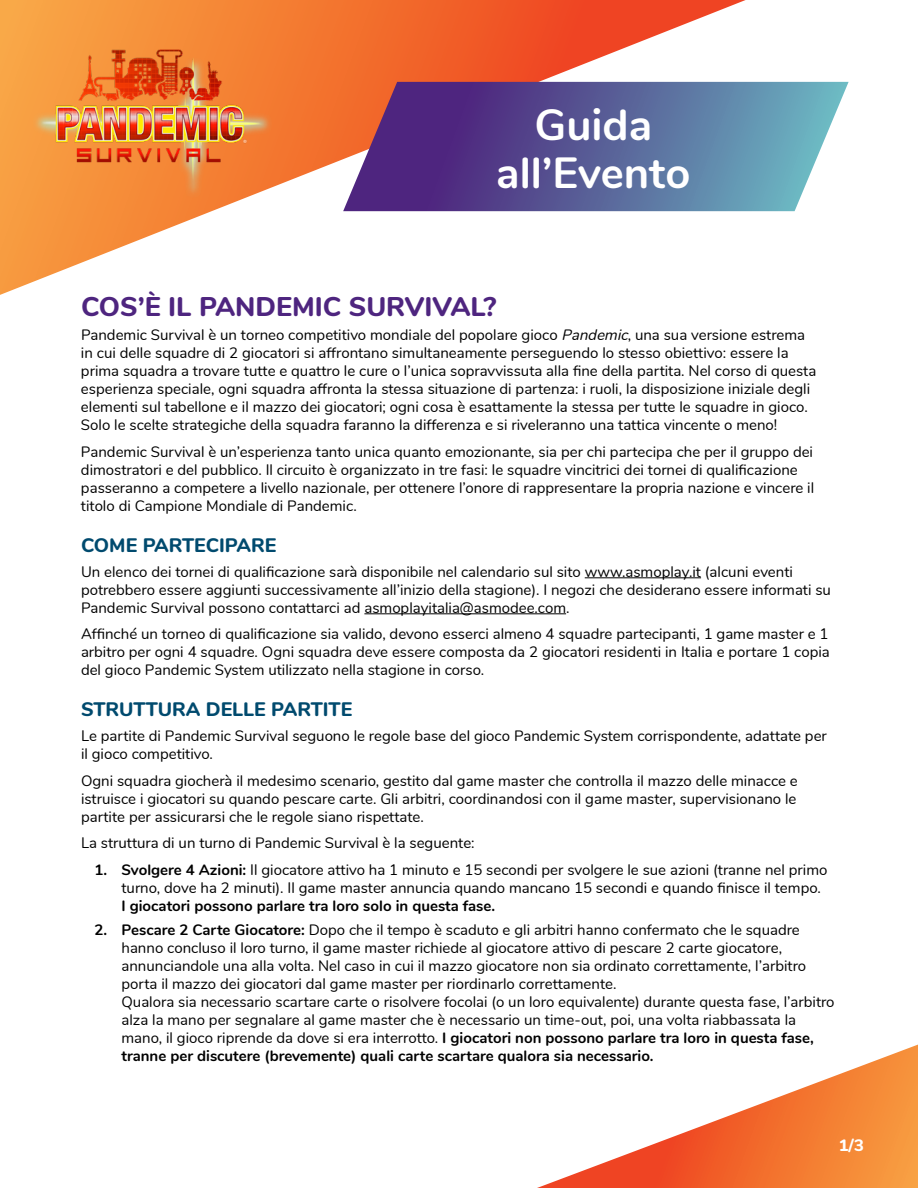
<style>
.page{position:relative;width:918px;height:1188px;background:#fff}
.page>*{position:absolute;margin:0;border:0;box-sizing:border-box;transform-origin:0 0}
.t1{font:700 43.5px/48px "Nunito";color:#fff;text-align:center}
.t2{font:800 27px "Nunito";color:#4e257f}
.t3{font:800 19.5px "Nunito";color:#004a6e}
.t4{font:800 16.5px "Nunito";color:#fff}
.t5{font:15px/18px "Nunito";color:#000}
.t6{font:700 15px "Nunito";color:#000}
.s1{font-style:italic}
.s2{font-weight:700}
</style>
<div class="page">
<svg style="left:0;top:0;width:780px;height:295px"></svg>
<img style="left:7px;top:0;width:290px;height:221px">
<svg style="left:537px;top:1044px;width:381px;height:144px"></svg>
<svg style="left:343px;top:82px;width:506px;height:129px;background:#6a6a9a"></svg>
<hr style="left:585px;top:577px;width:116px;height:1px;background:#000">
<hr style="left:364px;top:613px;width:202px;height:1px;background:#000">
<h1 class="t1" style="left:496px;top:98px;width:196px">Guida all’Evento</h1>
<h2 class="t2" style="left:81px;top:286px;width:417px">COS’È IL PANDEMIC SURVIVAL?</h2>
<p class="t5" style="left:81px;top:325px;width:737px">Pandemic Survival è un torneo competitivo mondiale del popolare gioco <span class="s1">Pandemic</span>, una sua versione estrema in cui delle squadre di 2 giocatori si affrontano simultaneamente perseguendo lo stesso obiettivo: essere la prima squadra a trovare tutte e quattro le cure o l’unica sopravvissuta alla fine della partita. Nel corso di questa esperienza speciale, ogni squadra affronta la stessa situazione di partenza: i ruoli, la disposizione iniziale degli elementi sul tabellone e il mazzo dei giocatori; ogni cosa è esattamente la stessa per tutte le squadre in gioco.<br>Solo le scelte strategiche della squadra faranno la differenza e si riveleranno una tattica vincente o meno!</p>
<p class="t5" style="left:81px;top:442px;width:735px">Pandemic Survival è un’esperienza tanto unica quanto emozionante, sia per chi partecipa che per il gruppo dei dimostratori e del pubblico. Il circuito è organizzato in tre fasi: le squadre vincitrici dei tornei di qualificazione passeranno a competere a livello nazionale, per ottenere l’onore di rappresentare la propria nazione e vincere il titolo di Campione Mondiale di Pandemic.</p>
<h3 class="t3" style="left:81px;top:531px;width:197px">COME PARTECIPARE</h3>
<p class="t5" style="left:81px;top:562px;width:752px">Un elenco dei tornei di qualificazione sarà disponibile nel calendario sul sito www.asmoplay.it (alcuni eventi potrebbero essere aggiunti successivamente all’inizio della stagione). I negozi che desiderano essere informati su<br>Pandemic Survival possono contattarci ad asmoplayitalia@asmodee.com.</p>
<p class="t5" style="left:81px;top:624px;width:750px;text-align:justify">Affinché un torneo di qualificazione sia valido, devono esserci almeno 4 squadre partecipanti, 1 game master e 1 arbitro per ogni 4 squadre. Ogni squadra deve essere composta da 2 giocatori residenti in Italia e portare 1 copia del gioco Pandemic System utilizzato nella stagione in corso.</p>
<h3 class="t3" style="left:81px;top:695px;width:273px">STRUTTURA DELLE PARTITE</h3>
<p class="t5" style="left:81px;top:726px;width:747px">Le partite di Pandemic Survival seguono le regole base del gioco Pandemic System corrispondente, adattate per il gioco competitivo.</p>
<p class="t5" style="left:81px;top:771px;width:718px;text-align:justify">Ogni squadra giocherà il medesimo scenario, gestito dal game master che controlla il mazzo delle minacce e istruisce i giocatori su quando pescare carte. Gli arbitri, coordinandosi con il game master, supervisionano le partite per assicurarsi che le regole siano rispettate.</p>
<p class="t5" style="left:81px;top:833px;width:395px">La struttura di un turno di Pandemic Survival è la seguente:</p>
<p class="t5" style="left:122px;top:860px;width:707px;text-indent:-27px"><span class="s2">1. Svolgere 4 Azioni:</span> Il giocatore attivo ha 1 minuto e 15 secondi per svolgere le sue azioni (tranne nel primo turno, dove ha 2 minuti). Il game master annuncia quando mancano 15 secondi e quando finisce il tempo.</p>
<p class="t6" style="left:122px;top:894px;width:375px">I giocatori possono parlare tra loro solo in questa fase.</p>
<p class="t5" style="left:122px;top:920px;width:715px;text-indent:-27px"><span class="s2">2. Pescare 2 Carte Giocatore:</span> Dopo che il tempo è scaduto e gli arbitri hanno confermato che le squadre hanno concluso il loro turno, il game master richiede al giocatore attivo di pescare 2 carte giocatore, annunciandole una alla volta. Nel caso in cui il mazzo giocatore non sia ordinato correttamente, l’arbitro porta il mazzo dei giocatori dal game master per riordinarlo correttamente.<br>Qualora sia necessario scartare carte o risolvere focolai (o un loro equivalente) durante questa fase, l’arbitro alza la mano per segnalare al game master che è necessario un time-out, poi, una volta riabbassata la mano, il gioco riprende da dove si era interrotto. <span class="s2">I giocatori non possono parlare tra loro in questa fase, tranne per discutere (brevemente) quali carte scartare qualora sia necessario.</span></p>
<p class="t4" style="left:839px;top:1133px;width:27px">1/3</p>
</div>
